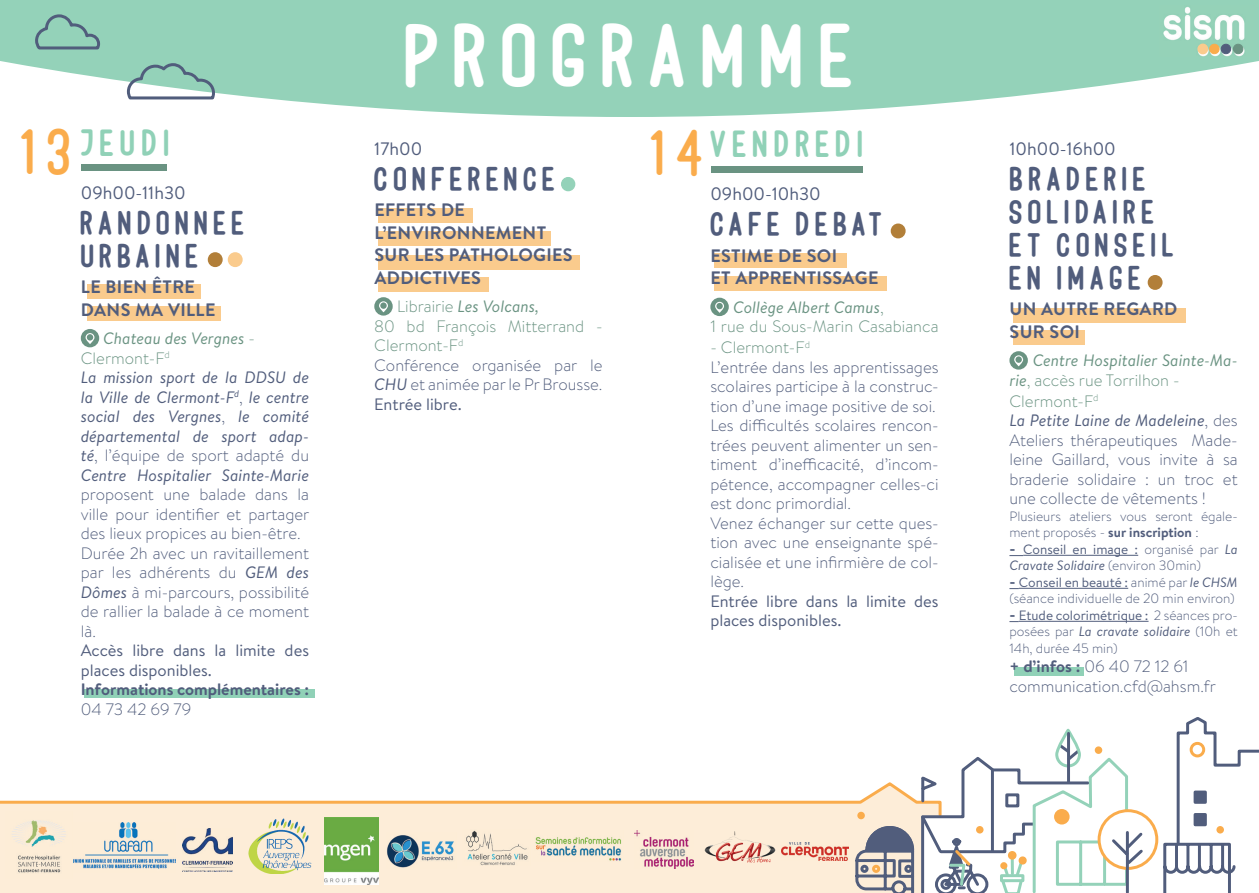
<style>
.page{position:relative;width:1259px;height:893px;background:#fff}
.page>*{position:absolute;margin:0;border:0;box-sizing:border-box;transform-origin:0 0}
.t1{font:36px "Volaroid Sans";letter-spacing:.4em;color:#fff}
.t2{font:27px "Volaroid Sans";color:#faac4c}
.t3{font:700 18px/22.5px "Brandon Text";letter-spacing:.02em;color:#515d7c}
.t4{font:18px "Brandon Text";color:#515d7c}
.t5{font:300 16.5px/19.5px "Brandon Text";color:#515d7c}
.t6{font:italic 16.5px/19.5px "Brandon Text";color:#515d7c}
.t7{font:16.5px/19.5px "Brandon Text";color:#515d7c}
.t8{font:italic 16.5px/19.5px "Brandon Text";color:#6a9382}
.t9{font:300 16.5px/19.5px "Brandon Text";color:#6a9382}
.t10{font:700 16.5px "Brandon Text";color:#515d7c}
.t11{font:15px "Volaroid Sans";letter-spacing:.4em;color:#90d1b7}
.t12{font:300 13.5px/16.5px "Brandon Text";color:#515d7c}
.t13{font:13.5px "Volaroid Sans";letter-spacing:.4em;color:#515d7c}
.s1{color:#6a9382}
.s2{font-weight:300;font-style:normal;color:#6a9382}
.s3{font-weight:300;font-style:normal}
.s4{font-weight:400;font-style:italic}
.s5{font-weight:400;font-style:italic;color:#6a9382}
.s6{font-weight:400}
.s7{font-weight:700}
.s8{font-weight:700;font-size:16.5px}
</style>
<div class="page">
<svg style="left:0;top:717px;width:1259px;height:176px"></svg>
<svg style="left:0;top:0;width:1259px;height:117px;background:#a2d8c2"></svg>
<svg style="left:34px;top:13px;width:182px;height:104px"></svg>
<img style="left:1159px;top:6px;width:95px;height:51px">
<div style="left:1198px;top:44px;width:9px;height:10px;background:#facb8d;border-radius:50%"></div>
<div style="left:1197px;top:44px;width:11px;height:10px;border:1px solid #facb8d;border-radius:50%"></div>
<div style="left:1221px;top:44px;width:9px;height:10px;background:#515d7c;border-radius:50%"></div>
<div style="left:1220px;top:44px;width:11px;height:10px;border:1px solid #515d7c;border-radius:50%"></div>
<div style="left:1209px;top:44px;width:10px;height:10px;background:#faac4c;border-radius:50%"></div>
<div style="left:1209px;top:44px;width:10px;height:10px;border:1px solid #faac4c;border-radius:50%"></div>
<div style="left:1233px;top:44px;width:9px;height:10px;background:#6a9382;border-radius:50%"></div>
<div style="left:1233px;top:44px;width:10px;height:10px;border:1px solid #6a9382;border-radius:50%"></div>
<img style="left:703px;top:830px;width:73px;height:33px">
<img style="left:386px;top:833px;width:70px;height:35px">
<img style="left:5px;top:811px;width:67px;height:67px">
<img style="left:462px;top:830px;width:68px;height:35px">
<img style="left:635px;top:830px;width:58px;height:38px">
<img style="left:324px;top:818px;width:54px;height:66px">
<img style="left:73px;top:823px;width:103px;height:49px">
<img style="left:249px;top:819px;width:63px;height:55px">
<img style="left:781px;top:843px;width:67px;height:17px">
<img style="left:533px;top:831px;width:90px;height:31px">
<img style="left:183px;top:828px;width:49px;height:44px">
<div style="left:84px;top:690px;width:231px;height:8px;background:#90d1b7"></div>
<div style="left:87px;top:284px;width:113px;height:14px;background:#facb8d"></div>
<div style="left:87px;top:306px;width:133px;height:15px;background:#facb8d"></div>
<div style="left:82px;top:165px;width:85px;height:6px;background:#6a9382"></div>
<div style="left:378px;top:209px;width:95px;height:14px;background:#facb8d"></div>
<div style="left:378px;top:231px;width:172px;height:14px;background:#facb8d"></div>
<div style="left:378px;top:255px;width:201px;height:14px;background:#facb8d"></div>
<div style="left:378px;top:277px;width:110px;height:14px;background:#facb8d"></div>
<div style="left:81px;top:329px;width:18px;height:18px;background:#6a9382;border-radius:50%"></div>
<svg style="left:86px;top:333px;width:8px;height:11px"></svg>
<div style="left:87px;top:334px;width:6px;height:7px;background:#6a9382;border-radius:50%"></div>
<div style="left:374px;top:297px;width:19px;height:19px;background:#6a9382;border-radius:50%"></div>
<svg style="left:379px;top:301px;width:9px;height:11px"></svg>
<div style="left:380px;top:302px;width:7px;height:7px;background:#6a9382;border-radius:50%"></div>
<div style="left:561px;top:178px;width:14px;height:13px;background:#94d2b9;border-radius:50%"></div>
<div style="left:561px;top:177px;width:14px;height:14px;border:1px solid #94d2b9;border-radius:50%"></div>
<div style="left:1014px;top:667px;width:69px;height:9px;background:#90d1b7"></div>
<div style="left:711px;top:166px;width:152px;height:6px;background:#6a9382"></div>
<div style="left:1013px;top:308px;width:172px;height:14px;background:#facb8d"></div>
<div style="left:714px;top:253px;width:132px;height:15px;background:#facb8d"></div>
<div style="left:1013px;top:331px;width:72px;height:14px;background:#facb8d"></div>
<div style="left:714px;top:276px;width:172px;height:14px;background:#facb8d"></div>
<svg style="left:1009px;top:555px;width:14px;height:1px"></svg>
<hr style="left:1023px;top:555px;width:115px;height:1px;background:#515d7c">
<hr style="left:1019px;top:588px;width:109px;height:1px;background:#515d7c">
<hr style="left:1018px;top:621px;width:130px;height:1px;background:#515d7c">
<svg style="left:1009px;top:351px;width:19px;height:19px"></svg>
<svg style="left:1014px;top:355px;width:9px;height:11px"></svg>
<div style="left:1015px;top:356px;width:7px;height:7px;background:#6a9382;border-radius:50%"></div>
<div style="left:710px;top:298px;width:19px;height:18px;background:#6a9382;border-radius:50%"></div>
<svg style="left:715px;top:302px;width:9px;height:11px"></svg>
<div style="left:716px;top:303px;width:7px;height:6px;background:#6a9382;border-radius:50%"></div>
<div style="left:1148px;top:276px;width:13px;height:13px;background:#b27f39;border-radius:50%"></div>
<div style="left:1147px;top:275px;width:15px;height:15px;border:2px solid #b27f39;border-radius:50%"></div>
<div style="left:891px;top:224px;width:13px;height:13px;background:#b27f39;border-radius:50%"></div>
<div style="left:890px;top:224px;width:15px;height:14px;border:2px solid #b27f39;border-radius:50%"></div>
<div style="left:209px;top:253px;width:13px;height:13px;background:#b27f39;border-radius:50%"></div>
<div style="left:208px;top:252px;width:15px;height:15px;border:2px solid #b27f39;border-radius:50%"></div>
<div style="left:229px;top:253px;width:13px;height:13px;background:#facb8d;border-radius:50%"></div>
<div style="left:228px;top:252px;width:15px;height:15px;border:2px solid #facb8d;border-radius:50%"></div>
<h2 class="t2" style="left:21px;top:144px;width:51px">1 3</h2>
<p class="t11" style="left:81px;top:139px;width:91px">JEUDI</p>
<p class="t4" style="left:81px;top:180px;width:106px">09h00-11h30</p>
<p class="t13" style="left:81px;top:219px;width:165px">RANDONNEE</p>
<p class="t13" style="left:81px;top:252px;width:119px">URBAINE</p>
<p class="t3" style="left:81px;top:275px;width:136px">LE BIEN ÊTRE<br>DANS MA VILLE</p>
<p class="t6" style="left:81px;top:328px;width:230px;text-indent:22px"><span class="s1">Chateau des Vergnes</span> <span class="s2">-<br>Clermont-F</span><sup>d<br></sup>La mission sport de la DDSU de la Ville de Clermont-F<sup>d</sup><span class="s3">,</span> le centre social des Vergnes<span class="s3">,</span> le comité départemental de sport adap&shy;té<span class="s3">, l’équipe de sport adapté du<br></span>Centre Hospitalier Sainte-Marie</p>
<p class="t5" style="left:81px;top:484px;width:230px">proposent une balade dans la ville pour identifier et partager des lieux propices au bien-être.<br>Durée 2h avec un ravitaillement par les adhérents du <span class="s4">GEM des<br>Dômes</span> à mi-parcours, possibilité de rallier la balade à ce moment là.</p>
<p class="t7" style="left:81px;top:640px;width:230px">Accès libre dans la limite des places disponibles.</p>
<p class="t10" style="left:81px;top:678px;width:230px">Informations complémentaires :</p>
<p class="t5" style="left:81px;top:699px;width:112px">04 73 42 69 79</p>
<h1 class="t1" style="left:405px;top:46px;width:449px">PROGRAMME</h1>
<p class="t4" style="left:374px;top:136px;width:49px">17h00</p>
<p class="t13" style="left:374px;top:175px;width:182px">CONFERENCE</p>
<p class="t3" style="left:374px;top:199px;width:200px">EFFETS DE<br>L’ENVIRONNEMENT<br>SUR LES PATHOLOGIES<br>ADDICTIVES</p>
<p class="t5" style="left:374px;top:296px;width:230px;text-indent:23px"><span class="s1">Librairie</span> <span class="s5">Les Volcans,<br></span><span class="s1">80 bd François Mitterrand -<br>Clermont-F</span><sup>d<br></sup>Conférence organisée par le<br><span class="s4">CHU</span> et animée par le Pr Brousse.<br><span class="s6">Entrée libre.</span></p>
<h2 class="t2" style="left:651px;top:145px;width:54px">1 4</h2>
<p class="t11" style="left:710px;top:140px;width:155px">VENDREDI</p>
<p class="t4" style="left:710px;top:182px;width:112px">09h00-10h30</p>
<p class="t13" style="left:710px;top:221px;width:173px">CAFE DEBAT</p>
<p class="t3" style="left:710px;top:244px;width:169px">ESTIME DE SOI<br>ET APPRENTISSAGE</p>
<p class="t9" style="left:710px;top:297px;width:230px;text-indent:23px"><span class="s4">Collège Albert Camus</span>,<br>1 rue du Sous-Marin Casabianca</p>
<p class="t5" style="left:710px;top:337px;width:230px"><span class="s1">- Clermont-F</span><sup>d<br></sup>L’entrée dans les apprentissages scolaires participe à la construc&shy;tion d’une image positive de soi.<br>Les difficultés scolaires rencon&shy;trées peuvent alimenter un sen&shy;timent d’inefficacité, d’incom&shy;pétence, accompagner celles-ci est donc primordial.<br>Venez échanger sur cette ques&shy;tion avec une enseignante spé&shy;cialisée et une infirmière de col&shy;lège.</p>
<p class="t7" style="left:710px;top:591px;width:230px">Entrée libre dans la limite des places disponibles.</p>
<p class="t4" style="left:1009px;top:136px;width:108px">10h00-16h00</p>
<p class="t13" style="left:1009px;top:175px;width:138px">BRADERIE</p>
<p class="t13" style="left:1009px;top:208px;width:146px">SOLIDAIRE</p>
<p class="t13" style="left:1009px;top:241px;width:166px">ET CONSEIL</p>
<p class="t13" style="left:1009px;top:274px;width:133px">EN IMAGE</p>
<p class="t3" style="left:1009px;top:298px;width:169px">UN AUTRE REGARD<br>SUR SOI</p>
<p class="t8" style="left:1009px;top:350px;width:230px;text-indent:23px">Centre Hospitalier Sainte-Ma&shy;rie<span class="s3">, accès rue Torrilhon -</span></p>
<p class="t5" style="left:1009px;top:391px;width:230px"><span class="s1">Clermont-F</span><sup>d<br></sup><span class="s4">La Petite Laine de Madeleine</span>, des<br>Ateliers thérapeutiques Made&shy;leine Gaillard, vous invite à sa braderie solidaire : un troc et une collecte de vêtements !</p>
<p class="t12" style="left:1009px;top:507px;width:230px">Plusieurs ateliers vous seront égale&shy;ment proposés - <span class="s7">sur inscription</span> :</p>
<p class="t12" style="left:1009px;top:540px;width:230px"><span class="s8">-</span> <span class="s6">Conseil en image :</span> organisé par <span class="s4">La<br>Cravate Solidaire</span> (environ 30min)</p>
<p class="t12" style="left:1009px;top:573px;width:230px"><span class="s8">-</span> <span class="s6">Conseil en beauté :</span> animé par <span class="s4">le CHSM </span>(séance individuelle de 20 min environ)</p>
<p class="t12" style="left:1009px;top:606px;width:230px;text-align:justify"><span class="s8">-</span> <span class="s6">Etude colorimétrique :</span> 2 séances pro&shy;posées par <span class="s4">La cravate solidaire</span> (10h et 14h, durée 45 min)</p>
<p class="t5" style="left:1009px;top:656px;width:208px"><span class="s7">+ d’infos :</span> 06 40 72 12 61 communication.cfd@ahsm.fr</p>
</div>
